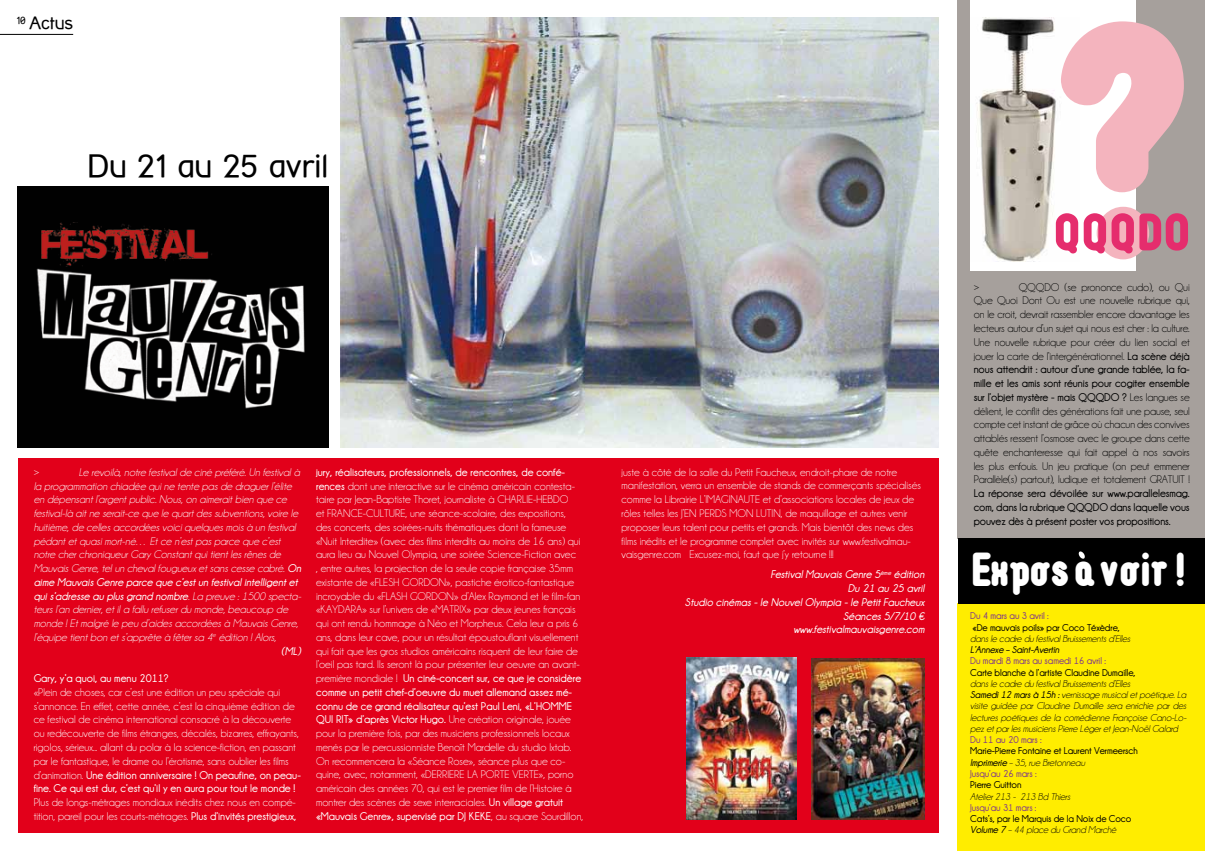
<style>
.page{position:relative;width:1205px;height:851px;background:#fff}
.page>*{position:absolute;margin:0;border:0;box-sizing:border-box;transform-origin:0 0}
.t1{font:372.75px "Luco Sans 923";color:#f4b4be}
.t2{font:52.75px "Luco Sans 923";color:#e52d6d}
.t3{font:47.5px "Luco Sans 923";letter-spacing:-.03em;color:#fff}
.t4{font:31.5px "Street Corner";color:#000}
.t5{font:17.5px "Street Corner";color:#000}
.t6{font:11.25px/13.8px "Champagne&Limousines";color:#fff}
.t7{font:11.25px/13.8px "Champagne&Limousines";letter-spacing:-.02em;color:#000;text-align:justify}
.t8{font:italic 11.25px "Champagne&Limousines";color:#fff}
.t9{font:italic 700 11.25px/13.8px "Champagne&Limousines";color:#fff;text-align:right}
.t10{font:700 11.25px/13.8px "Champagne&Limousines";letter-spacing:-.01em;color:#000;text-align:justify}
.t11{font:700 11.25px "Champagne&Limousines";color:#fff}
.t12{font:italic 10px/11.2px "Champagne&Limousines";letter-spacing:-.01em;color:#000}
.t13{font:700 10px/11.2px "Champagne&Limousines";letter-spacing:-.01em;color:#000}
.t14{font:700 10px "Champagne&Limousines";letter-spacing:-.01em;color:#80388a}
.t15{font:italic 700 10px "Champagne&Limousines";letter-spacing:-.01em;color:#000}
.s1{font-weight:700}
.s2{font-weight:400}
.s3{font-style:italic}
.s4{font-weight:400;font-style:italic}
.s5{color:#80388a}
</style>
<div class="page">
<div style="left:957px;top:0;width:248px;height:538px;background:#a6a09c"></div>
<div style="left:970px;top:0;width:165px;height:270px;background:#fff"></div>
<img style="left:976px;top:18px;width:80px;height:243px">
<div style="left:957px;top:603px;width:248px;height:247px;background:#ffed00"></div>
<div style="left:18px;top:458px;width:920px;height:375px;background:#e2001a"></div>
<img style="left:340px;top:18px;width:598px;height:430px">
<img style="left:686px;top:657px;width:110px;height:162px">
<img style="left:811px;top:658px;width:113px;height:161px">
<hr style="left:0;top:34px;width:73px;height:1px;background:#000">
<div style="left:958px;top:538px;width:247px;height:65px;background:#000"></div>
<img style="left:18px;top:186px;width:310px;height:262px">
<svg style="left:1078px;top:551px;width:7px;height:8px"></svg>
<h3 class="t5" style="left:17px;top:13px;width:58px"><sup>10</sup> Actus</h3>
<h3 class="t4" style="left:87px;top:148px;width:243px">Du 21 au 25 avril</h3>
<p class="t8" style="left:34px;top:465px;width:7px">&gt;</p>
<p class="t8" style="left:79px;top:465px;width:223px">Le revoilà, notre festival de ciné préféré. Un festival à</p>
<p class="t8" style="left:34px;top:479px;width:260px">la programmation chiadée qui ne tente pas de draguer l’élite</p>
<p class="t8" style="left:34px;top:493px;width:255px">en dépensant l’argent public. Nous, on aimerait bien que ce</p>
<p class="t8" style="left:34px;top:507px;width:266px">festival-là ait ne serait-ce que le quart des subventions, voire le</p>
<p class="t8" style="left:34px;top:520px;width:264px">huitième, de celles accordées voici quelques mois à un festival</p>
<p class="t8" style="left:34px;top:534px;width:249px">pédant et quasi mort-né… Et ce n’est pas parce que c’est</p>
<p class="t8" style="left:34px;top:548px;width:249px">notre cher chroniqueur Gary Constant qui tient les rênes de</p>
<p class="t8" style="left:34px;top:562px;width:269px">Mauvais Genre, tel un cheval fougueux et sans cesse cabré. <span class="s1">On</span></p>
<p class="t9" style="left:34px;top:575px;width:265px">aime Mauvais Genre parce que c’est un festival intelligent et</p>
<p class="t9" style="left:34px;top:588px;width:269px">qui s’adresse au plus grand nombre<span class="s2">. La preuve : 1500 specta-</span></p>
<p class="t8" style="left:34px;top:603px;width:256px">teurs l’an dernier, et il a fallu refuser du monde, beaucoup de</p>
<p class="t8" style="left:34px;top:617px;width:266px">monde ! Et malgré le peu d’aides accordées à Mauvais Genre,</p>
<p class="t8" style="left:34px;top:630px;width:244px">l’équipe tient bon et s’apprête à fêter sa 4<sup>e</sup> édition ! Alors,</p>
<p class="t9" style="left:281px;top:644px;width:22px">(ML)</p>
<p class="t11" style="left:34px;top:672px;width:136px">Gary, y’a quoi, au menu 2011?</p>
<p class="t6" style="left:34px;top:685px;width:269px">«Plein de choses, car c’est une édition un peu spéciale qui s’annonce. En effet, cette année, c’est la cinquième édition de ce festival de cinéma international consacré à la découverte ou redécouverte de films étranges, décalés, bizarres, effrayants, rigolos, sérieux... allant du polar à la science-fiction, en passant par le fantastique, le drame ou l’érotisme, sans oublier les films d’animation. <span class="s1">Une édition anniversaire ! On peaufine, on peau&shy;fine. Ce qui est dur, c’est qu’il y en aura pour tout le monde !</span></p>
<p class="t6" style="left:34px;top:795px;width:264px">Plus de longs-métrages mondiaux inédits chez nous en compé&shy;tition, pareil pour les courts-métrages. <span class="s1">Plus d’invités prestigieux,</span></p>
<p class="t6" style="left:316px;top:465px;width:269px"><span class="s1">jury, réalisateurs, professionnels, de rencontres, de confé&shy;rences</span> dont une interactive sur le cinéma américain contesta&shy;taire par Jean-Baptiste Thoret, journaliste à CHARLIE-HEBDO<br>et FRANCE-CULTURE, une séance-scolaire, des expositions, des concerts, des soirées-nuits thématiques dont la fameuse «Nuit Interdite» (avec des films interdits au moins de 16 ans) qui aura lieu au Nouvel Olympia, une soirée Science-Fiction avec<br>, entre autres, la projection de la seule copie française 35mm existante de «FLESH GORDON», pastiche érotico-fantastique incroyable du «FLASH GORDON» d’Alex Raymond et le film-fan «KAYDARA» sur l’univers de «MATRIX» par deux jeunes français qui ont rendu hommage à Néo et Morpheus. Cela leur a pris 6 ans, dans leur cave, pour un résultat époustouflant visuellement qui fait que les gros studios américains risquent de leur faire de l’oeil pas tard. Ils seront là pour présenter leur oeuvre an avant&shy;première mondiale ! <span class="s1">Un ciné-concert sur, ce que je considère comme un petit chef-d’oeuvre du muet allemand assez mé&shy;connu de ce grand réalisateur qu’est Paul Leni, «L’HOMME QUI RIT» d’après Victor Hugo.</span> Une création originale, jouée pour la première fois, par des musiciens professionnels locaux menés par le percussionniste Benoît Mardelle du studio Ixtab.<br>On recommencera la «Séance Rose», séance plus que co&shy;quine, avec, notamment, «DERRIERE LA PORTE VERTE», porno américain des années 70, qui est le premier film de l’Histoire à montrer des scènes de sexe interraciales. <span class="s1">Un village gratuit «Mauvais Genre», supervisé par DJ KEKE</span>, au square Sourdillon,</p>
<p class="t6" style="left:621px;top:465px;width:301px">juste à côté de la salle du Petit Faucheux, endroit-phare de notre manifestation, verra un ensemble de stands de commerçants spécialisés comme la Librairie L’IMAGINAUTE et d’associations locales de jeux de rôles telles les J’EN PERDS MON LUTIN, de maquillage et autres venir proposer leurs talent pour petits et grands. Mais bientôt des news des films inédits et le programme complet avec invités sur www.festivalmau&shy;vaisgenre.com Excusez-moi, faut que j’y retourne !!!</p>
<p class="t9" style="left:685px;top:567px;width:241px">Festival Mauvais Genre 5<sup>ème</sup> édition<br>Du 21 au 25 avril<br>Studio cinémas - le Nouvel Olympia - le Petit Faucheux<br>Séances 5/7/10 €<br>www.festivalmauvaisgenre.com</p>
<h1 class="t1" style="left:1046px;top:-59px;width:153px">?</h1>
<h2 class="t2" style="left:1052px;top:205px;width:139px">QQQDO</h2>
<p class="t7" style="left:974px;top:280px;width:218px;text-indent:45px">QQQDO (se prononce cudo), ou Qui Que Quoi Dont Ou est une nouvelle rubrique qui, on le croit, devrait rassembler encore davantage les lecteurs autour d’un sujet qui nous est cher : la culture.<br>Une nouvelle rubrique pour créer du lien social et jouer la carte de l’intergénérationnel. <span class="s1">La scène déjà nous attendrit : autour d’une grande tablée, la fa&shy;mille et les amis sont réunis pour cogiter ensemble sur l’objet mystère - mais QQQDO ?</span> Les langues se délient, le conflit des générations fait une pause, seul compte cet instant de grâce où chacun des convives attablés ressent l’osmose avec le groupe dans cette quête enchanteresse qui fait appel à nos savoirs les plus enfouis. Un jeu pratique (on peut emmener Parallèle(s) partout), ludique et totalement GRATUIT !</p>
<p class="t10" style="left:974px;top:486px;width:217px">La réponse sera dévoilée sur www.parallelesmag. com, dans la rubrique QQQDO dans laquelle vous pouvez dès à présent poster vos propositions.</p>
<p class="t7" style="left:974px;top:280px;width:7px">&gt;</p>
<h3 class="t3" style="left:970px;top:545px;width:217px">Expos a voir !</h3>
<p class="t14" style="left:970px;top:610px;width:80px">Du 4 mars au 3 avril :</p>
<p class="t13" style="left:972px;top:621px;width:149px">«De mauvais poils» par Coco Téxèdre,</p>
<p class="t12" style="left:970px;top:632px;width:162px">dans le cadre du festival Bruissements d’Elles</p>
<p class="t15" style="left:970px;top:644px;width:91px">L’Annexe – Saint-Avertin</p>
<p class="t14" style="left:970px;top:655px;width:137px">Du mardi 8 mars au samedi 16 avril :</p>
<p class="t13" style="left:970px;top:666px;width:167px">Carte blanche à l’artiste Claudine Dumaille,</p>
<p class="t12" style="left:970px;top:677px;width:218px">dans le cadre du festival Bruissements d’Elles<br><span class="s1">Samedi 12 mars à 15h :</span> vernissage musical et poétique. La visite guidée par Claudine Dumaille sera enrichie par des lectures poétiques de la comédienne Françoise Cano-Lo&shy;pez et par les musiciens Pierre Léger et Jean-Noël Galard</p>
<p class="t14" style="left:970px;top:734px;width:73px">Du 11 au 20 mars :</p>
<p class="t13" style="left:970px;top:745px;width:169px">Marie-Pierre Fontaine et Laurent Vermeersch<br><span class="s3">Imprimerie</span> <span class="s4">– 35, rue Bretonneau<br></span><span class="s5">Jusqu’au 26 mars :</span></p>
<p class="t13" style="left:970px;top:779px;width:53px">Pierre Guitton</p>
<p class="t12" style="left:970px;top:790px;width:102px">Atelier 213 - 213 Bd Thiers</p>
<p class="t14" style="left:970px;top:801px;width:68px">Jusqu’au 31 mars :</p>
<p class="t13" style="left:970px;top:812px;width:163px">Cats’s, par le Marquis de la Noix de Coco<br><span class="s3">Volume 7</span> <span class="s4">– 44 place du Grand Marché</span></p>
</div>
